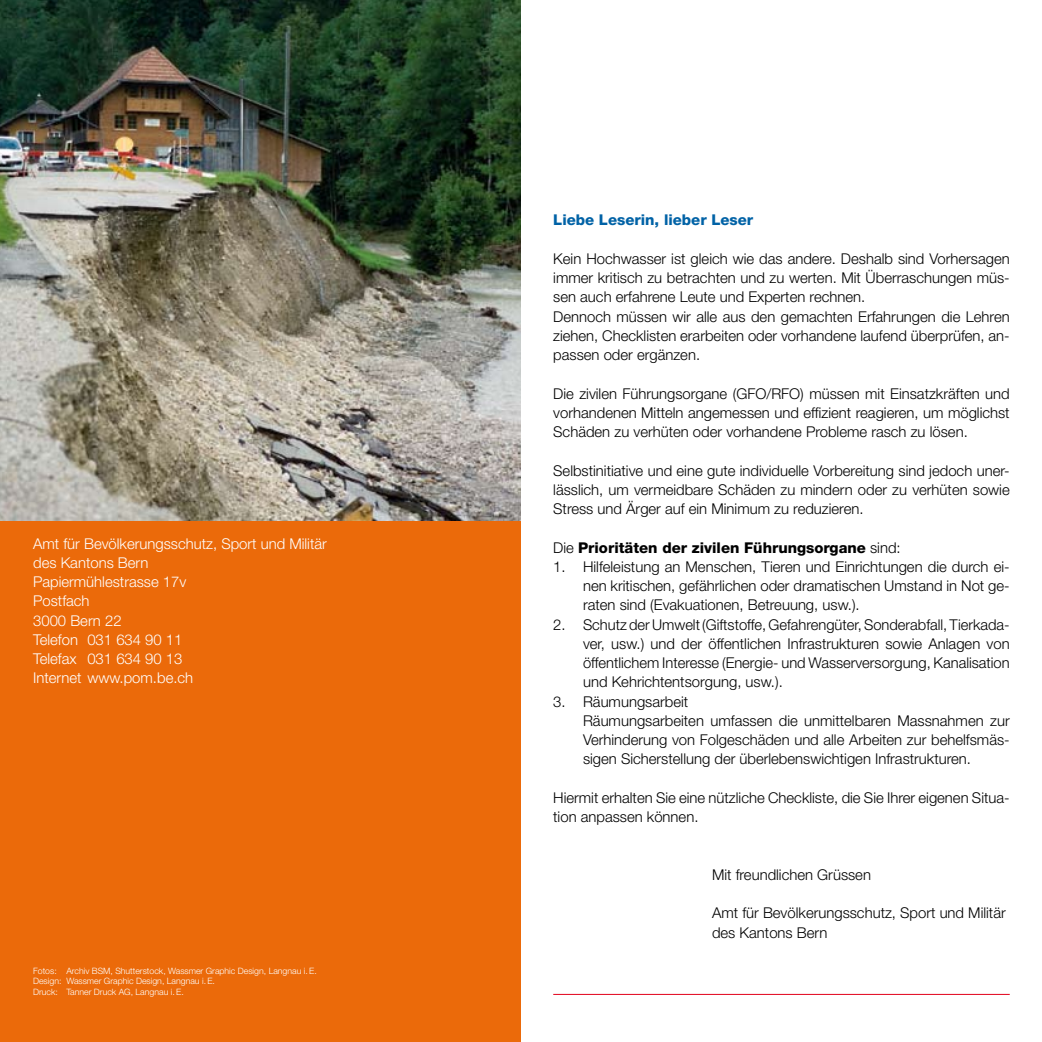
<style>
.page{position:relative;width:1042px;height:1042px;background:#fff}
.page>*{position:absolute;margin:0;border:0;box-sizing:border-box;transform-origin:0 0}
.t1{font:300 14.88px/19.2px "Helvetica Neue";color:#000}
.t2{font:300 14.88px/19.2px "Helvetica Neue";color:#fff}
.t3{font:800 14.88px "Helvetica Neue";color:#000}
.t4{font:800 14.88px "Helvetica Neue";color:#0062a6}
.t5{font:300 8.75px/10.5px "Helvetica Neue";color:#fff}
.s1{font-weight:300}
</style>
<div class="page">
<div style="left:0;top:507px;width:521px;height:535px;background:#eb6a0a"></div>
<img style="left:0;top:0;width:521px;height:521px">
<hr style="left:553px;top:994px;width:456px;height:1px;background:#e2001a">
<p class="t2" style="left:33px;top:533px;width:295px">Amt für Bevölkerungsschutz, Sport und Militär des Kantons Bern<br>Papiermühlestrasse 17v<br>Postfach<br>3000 Bern 22<br>Telefon 031 634 90 11<br>Telefax 031 634 90 13<br>Internet www.pom.be.ch</p>
<p class="t5" style="left:33px;top:965px;width:285px">Fotos: Archiv BSM, Shutterstock, Wassmer Graphic Design, Langnau i. E.<br>Design: Wassmer Graphic Design, Langnau i. E.<br>Druck: Tanner Druck AG, Langnau i. E.</p>
<p class="t4" style="left:553px;top:211px;width:202px">Liebe Leserin, lieber Leser</p>
<p class="t1" style="left:553px;top:248px;width:458px">Kein Hochwasser ist gleich wie das andere. Deshalb sind Vorhersagen immer kritisch zu betrachten und zu werten. Mit Überraschungen müs&shy;sen auch erfahrene Leute und Experten rechnen.<br>Dennoch müssen wir alle aus den gemachten Erfahrungen die Lehren ziehen, Checklisten erarbeiten oder vorhandene laufend überprüfen, an&shy;passen oder ergänzen.</p>
<p class="t1" style="left:553px;top:383px;width:458px;text-align:justify">Die zivilen Führungsorgane (GFO/RFO) müssen mit Einsatzkräften und vorhandenen Mitteln angemessen und effizient reagieren, um möglichst Schäden zu verhüten oder vorhandene Probleme rasch zu lösen.</p>
<p class="t1" style="left:553px;top:460px;width:458px;text-align:justify">Selbstinitiative und eine gute individuelle Vorbereitung sind jedoch uner&shy;lässlich, um vermeidbare Schäden zu mindern oder zu verhüten sowie Stress und Ärger auf ein Minimum zu reduzieren.</p>
<p class="t3" style="left:553px;top:538px;width:349px"><span class="s1">Die</span> Prioritäten der zivilen Führungsorgane <span class="s1">sind:</span></p>
<p class="t1" style="left:583px;top:556px;width:428px;text-align:justify;text-indent:-30px">1. Hilfeleistung an Menschen, Tieren und Einrichtungen die durch ei&shy;nen kritischen, gefährlichen oder dramatischen Umstand in Not ge&shy;raten sind (Evakuationen, Betreuung, usw.).</p>
<p class="t1" style="left:583px;top:614px;width:428px;text-align:justify;text-indent:-30px">2. Schutz der Umwelt (Giftstoffe, Gefahrengüter, Sonderabfall, Tierkada&shy;ver, usw.) und der öffentlichen Infrastrukturen sowie Anlagen von öffentlichem Interesse (Energie- und Wasserversorgung, Kanalisation und Kehrichtentsorgung, usw.).</p>
<p class="t1" style="left:583px;top:691px;width:428px;text-indent:-30px">3. Räumungsarbeit<br>Räumungsarbeiten umfassen die unmittelbaren Massnahmen zur Verhinderung von Folgeschäden und alle Arbeiten zur behelfsmäs&shy;sigen Sicherstellung der überlebenswichtigen Infrastrukturen.</p>
<p class="t1" style="left:553px;top:787px;width:458px">Hiermit erhalten Sie eine nützliche Checkliste, die Sie Ihrer eigenen Situa&shy;tion anpassen können.</p>
<p class="t1" style="left:712px;top:864px;width:160px">Mit freundlichen Grüssen</p>
<p class="t1" style="left:712px;top:903px;width:295px">Amt für Bevölkerungsschutz, Sport und Militär des Kantons Bern</p>
</div>
